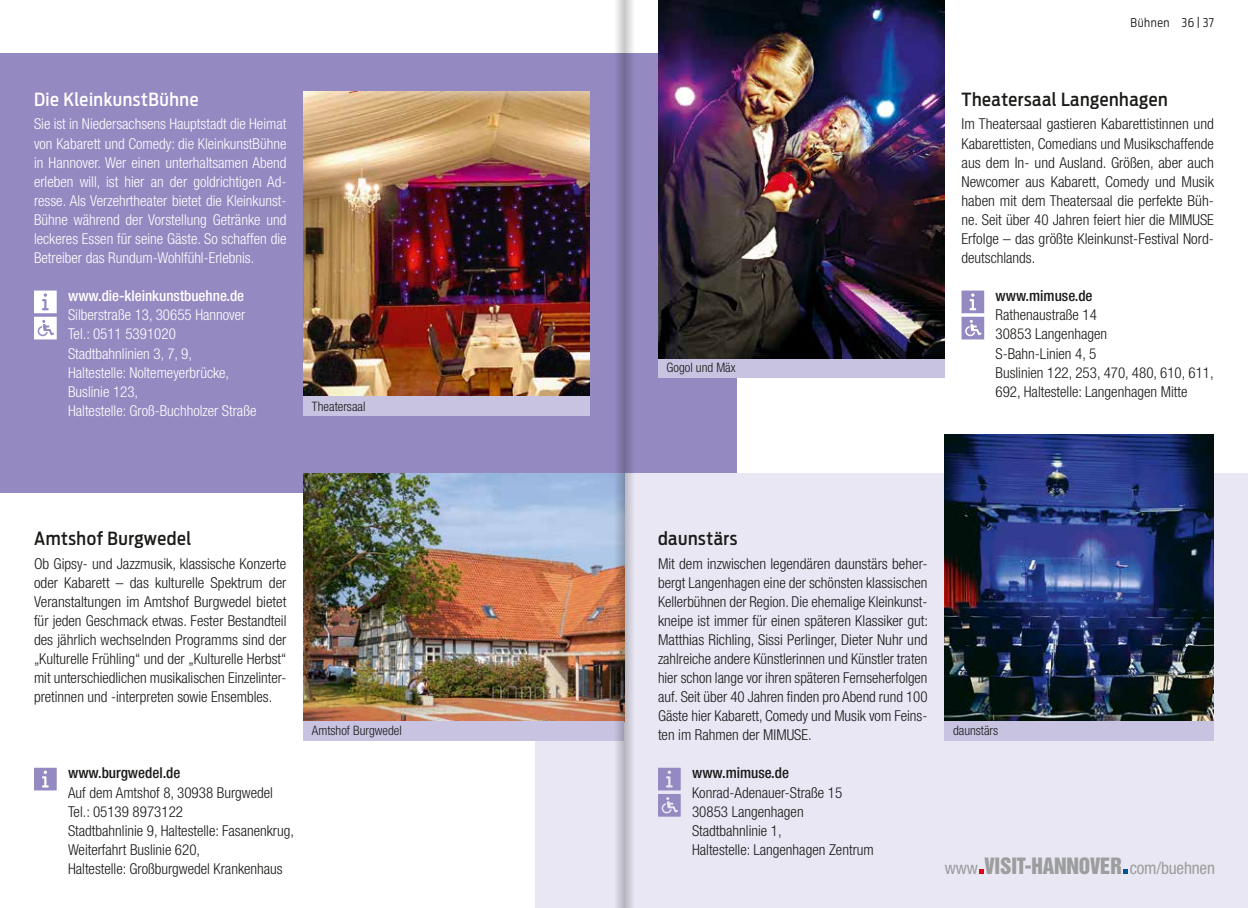
<style>
.page{position:relative;width:1248px;height:908px;background:#fff}
.page>*{position:absolute;margin:0;border:0;box-sizing:border-box;transform-origin:0 0}
.t1{font:500 18px "Antenna Cond";letter-spacing:.03em;color:#1a1a18}
.t2{font:500 18px "Antenna Cond";letter-spacing:.03em;color:#fff}
.t3{font:condensed 17.2px "Helvetica Neue LT Pro";letter-spacing:-.01em;color:#9c9d9d}
.t4{font:300 condensed 15px/19px "Helvetica Neue LT Pro";color:#1a1a18;text-align:justify}
.t5{font:300 condensed 15px/19px "Helvetica Neue LT Pro";color:#fff;text-align:justify}
.t6{font:500 condensed 15px "Helvetica Neue LT Pro";color:#1a1a18}
.t7{font:500 condensed 15px "Helvetica Neue LT Pro";color:#fff}
.t8{font:300 condensed 13px "Helvetica Neue LT Pro";color:#1a1a18}
.t9{font:300 12px "Antenna Cond";letter-spacing:.05em;color:#1a1a18}
.s1{font-family:"Helvetica Inserat";font-stretch:normal;font-size:20.6px}
</style>
<div class="page">
<div style="left:0;top:53px;width:736px;height:439px;background:#9589c1"></div>
<div style="left:535px;top:473px;width:712px;height:434px;background:#e9e7f4"></div>
<img style="left:303px;top:91px;width:287px;height:305px">
<div style="left:303px;top:396px;width:287px;height:19px;background:#c9c3e2"></div>
<div style="left:658px;top:358px;width:286px;height:19px;background:#c9c3e2"></div>
<img style="left:303px;top:473px;width:304px;height:247px">
<img style="left:944px;top:434px;width:269px;height:286px">
<div style="left:303px;top:720px;width:321px;height:20px;background:#c9c3e2"></div>
<div style="left:944px;top:720px;width:269px;height:20px;background:#c9c3e2"></div>
<img style="left:658px;top:0;width:286px;height:358px">
<svg style="left:961px;top:290px;width:23px;height:49px"></svg>
<svg style="left:658px;top:767px;width:22px;height:49px"></svg>
<svg style="left:34px;top:767px;width:23px;height:23px"></svg>
<svg style="left:34px;top:290px;width:23px;height:49px"></svg>
<svg style="left:979px;top:869px;width:4px;height:4px"></svg>
<svg style="left:1123px;top:869px;width:4px;height:4px"></svg>
<svg style="left:624px;top:0;width:9px;height:907px"></svg>
<svg style="left:607px;top:0;width:17px;height:907px"></svg>
<p class="t2" style="left:34px;top:89px;width:166px">Die KleinkunstBühne</p>
<p class="t5" style="left:34px;top:114px;width:254px">Sie ist in Niedersachsens Hauptstadt die Heimat von Kabarett und Comedy: die KleinkunstBühne in Hannover. Wer einen unterhaltsamen Abend erleben will, ist hier an der goldrichtigen Ad&shy;resse. Als Verzehrtheater bietet die Kleinkunst-Bühne während der Vorstellung Getränke und leckeres Essen für seine Gäste. So schaffen die Betreiber das Rundum-Wohlfühl-Erlebnis.</p>
<p class="t7" style="left:68px;top:287px;width:178px">www.die-kleinkunstbuehne.de</p>
<p class="t5" style="left:68px;top:305px;width:190px;text-align:left">Silberstraße 13, 30655 Hannover<br>Tel.: 0511 5391020<br>Stadtbahnlinien 3, 7, 9,<br>Haltestelle: Noltemeyerbrücke,<br>Buslinie 123,<br>Haltestelle: Groß-Buchholzer Straße</p>
<p class="t8" style="left:312px;top:398px;width:55px">Theatersaal</p>
<p class="t1" style="left:34px;top:528px;width:159px">Amtshof Burgwedel</p>
<p class="t4" style="left:34px;top:553px;width:254px">Ob Gipsy- und Jazzmusik, klassische Konzerte oder Kabarett – das kulturelle Spektrum der Veranstaltungen im Amtshof Burgwedel bietet für jeden Geschmack etwas. Fester Bestandteil des jährlich wechselnden Programms sind der „Kulturelle Frühling“ und der „Kulturelle Herbst“ mit unterschiedlichen musikalischen Einzelinter&shy;pretinnen und -interpreten sowie Ensembles.</p>
<p class="t6" style="left:68px;top:763px;width:114px">www.burgwedel.de</p>
<p class="t4" style="left:68px;top:782px;width:227px;text-align:left">Auf dem Amtshof 8, 30938 Burgwedel Tel.: 05139 8973122<br>Stadtbahnlinie 9, Haltestelle: Fasanenkrug, Weiterfahrt Buslinie 620,<br>Haltestelle: Großburgwedel Krankenhaus</p>
<p class="t8" style="left:312px;top:722px;width:91px">Amtshof Burgwedel</p>
<p class="t8" style="left:666px;top:360px;width:71px">Gogol und Mäx</p>
<p class="t9" style="left:1130px;top:15px;width:85px">Bühnen 36 | 37</p>
<p class="t1" style="left:961px;top:89px;width:208px">Theatersaal Langenhagen</p>
<p class="t4" style="left:961px;top:114px;width:254px">Im Theatersaal gastieren Kabarettistinnen und Kabarettisten, Comedians und Musikschaffende aus dem In- und Ausland. Größen, aber auch Newcomer aus Kabarett, Comedy und Musik haben mit dem Theatersaal die perfekte Büh&shy;ne. Seit über 40 Jahren feiert hier die MIMUSE Erfolge – das größte Kleinkunst-Festival Nord&shy;deutschlands.</p>
<p class="t6" style="left:995px;top:287px;width:98px">www.mimuse.de</p>
<p class="t4" style="left:995px;top:305px;width:220px;text-align:left">Rathenaustraße 14<br>30853 Langenhagen<br>S-Bahn-Linien 4, 5<br>Buslinien 122, 253, 470, 480, 610, 611,<br>692, Haltestelle: Langenhagen Mitte</p>
<p class="t1" style="left:658px;top:528px;width:81px">daunstärs</p>
<p class="t4" style="left:658px;top:553px;width:271px">Mit dem inzwischen legendären daunstärs beher&shy;bergt Langenhagen eine der schönsten klassischen Kellerbühnen der Region. Die ehemalige Kleinkunst&shy;kneipe ist immer für einen späteren Klassiker gut:<br>Matthias Richling, Sissi Perlinger, Dieter Nuhr und zahlreiche andere Künstlerinnen und Künstler traten hier schon lange vor ihren späteren Fernseherfolgen auf. Seit über 40 Jahren finden pro Abend rund 100<br>Gäste hier Kabarett, Comedy und Musik vom Feins&shy;ten im Rahmen der MIMUSE.</p>
<p class="t6" style="left:692px;top:763px;width:98px">www.mimuse.de</p>
<p class="t4" style="left:692px;top:782px;width:183px;text-align:left">Konrad-Adenauer-Straße 15<br>30853 Langenhagen<br>Stadtbahnlinie 1,<br>Haltestelle: Langenhagen Zentrum</p>
<p class="t8" style="left:952px;top:722px;width:47px">daunstärs</p>
<p class="t3" style="left:944px;top:857px;width:272px">www <span class="s1">VISIT-HANNOVER</span> com/buehnen</p>
</div>
